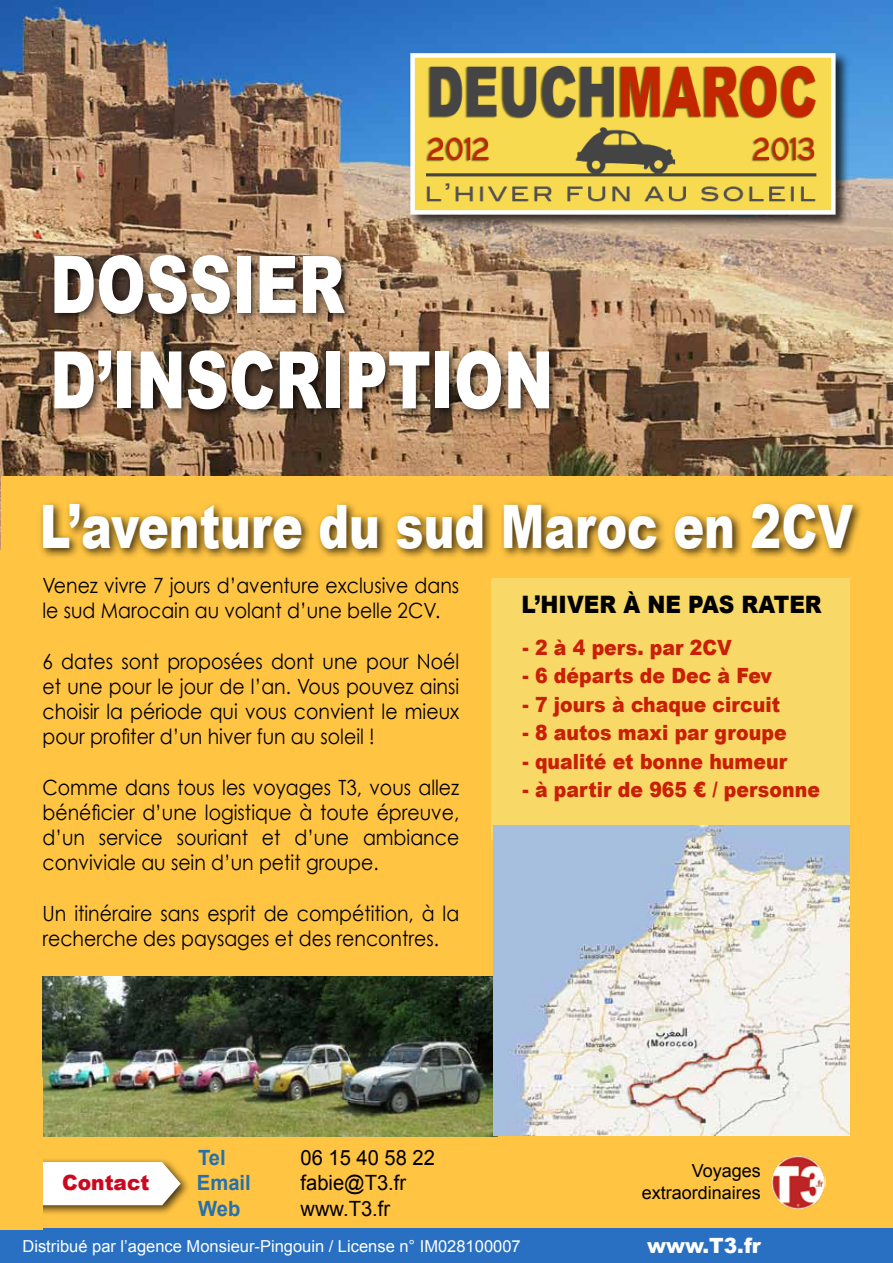
<style>
.page{position:relative;width:893px;height:1263px;background:#fff}
.page>*{position:absolute;margin:0;border:0;box-sizing:border-box;transform-origin:0 0}
.t1{font:900 79.5px/95.4px "Arial";color:#fff;scale:.75 1}
.t2{font:900 60px "Arial";color:#fff;scale:.77 1}
.t3{font:900 24px "Arial";color:#000;scale:.9 1}
.t4{font:21px/25.2px "Century Gothic";color:#000;scale:.9 1}
.t5{font:900 21px "Arial";color:#c91f05;scale:.9 1}
.t6{font:21px "Arial";color:#000;scale:.96 1}
.t7{font:700 21px "Arial";color:#2570ad;scale:.96 1}
.t8{font:900 21px "Arial";color:#fff;scale:.96 1}
.t9{font:900 21px "Arial";color:#cd071e;scale:.96 1}
.t10{font:18px/21.6px "Arial";color:#000;text-align:right}
.t11{font:16.5px "Arial";color:#fff}
</style>
<div class="page">
<img style="left:0;top:0;width:893px;height:550px">
<div style="left:0;top:550px;width:893px;height:696px;background:#ffc442"></div>
<div style="left:1px;top:476px;width:892px;height:74px;background:#ffc442"></div>
<div style="left:0;top:1229px;width:893px;height:34px;background:#2970c2"></div>
<div style="left:38px;top:500px;width:826px;height:60px;background:#000;opacity:.75"></div>
<img style="left:771px;top:1155px;width:54px;height:55px">
<div style="left:0;top:1157px;width:191px;height:60px;background:#000;opacity:.75"></div>
<svg style="left:43px;top:1162px;width:138px;height:43px;background:#faf7f0"></svg>
<div style="left:492px;top:578px;width:358px;height:262px;background:#f8d867"></div>
<div style="left:408px;top:51px;width:442px;height:178px;background:#000;opacity:.75"></div>
<img style="left:415px;top:58px;width:416px;height:152px">
<div style="left:410px;top:53px;width:426px;height:162px;border:4px solid #fff"></div>
<img style="left:43px;top:976px;width:450px;height:160px">
<img style="left:493px;top:826px;width:357px;height:310px">
<div style="left:0;top:1077px;width:43px;height:153px;background:#ffc442"></div>
<div style="left:49px;top:250px;width:511px;height:170px;background:#000;opacity:.75"></div>
<h1 class="t1" style="left:50px;top:234px;width:661px">DOSSIER<br>D’INSCRIPTION</h1>
<h2 class="t2" style="left:40px;top:483px;width:1058px">L’aventure du sud Maroc en 2CV</h2>
<p class="t4" style="left:43px;top:572px;width:464px">Venez vivre 7 jours d’aventure exclusive dans le sud Marocain au volant d’une belle 2CV.</p>
<p class="t4" style="left:43px;top:648px;width:465px;text-align:justify">6 dates sont proposées dont une pour Noél et une pour le jour de l’an. Vous pouvez ainsi choisir la période qui vous convient le mieux pour profiter d’un hiver fun au soleil !</p>
<p class="t4" style="left:43px;top:774px;width:465px;text-align:justify">Comme dans tous les voyages T3, vous allez bénéficier d’une logistique à toute épreuve, d’un service souriant et d’une ambiance conviviale au sein d’un petit groupe.</p>
<p class="t4" style="left:43px;top:900px;width:465px">Un itinéraire sans esprit de compétition, à la recherche des paysages et des rencontres.</p>
<p class="t3" style="left:521px;top:586px;width:335px">L’hiver à ne pas rater</p>
<p class="t5" style="left:522px;top:632px;width:234px">- 2 à 4 pers. par 2CV</p>
<p class="t5" style="left:522px;top:660px;width:279px">- 6 départs de Dec à Fev</p>
<p class="t5" style="left:522px;top:689px;width:288px">- 7 jours à chaque circuit</p>
<p class="t5" style="left:522px;top:717px;width:295px">- 8 autos maxi par groupe</p>
<p class="t5" style="left:522px;top:746px;width:296px">- qualité et bonne humeur</p>
<p class="t5" style="left:522px;top:774px;width:332px">- à partir de 965 € / personne</p>
<p class="t7" style="left:198px;top:1144px;width:30px">Tel</p>
<p class="t6" style="left:301px;top:1144px;width:142px">06 15 40 58 22</p>
<p class="t9" style="left:62px;top:1168px;width:93px">Contact</p>
<p class="t7" style="left:197px;top:1169px;width:58px">Email</p>
<p class="t6" style="left:301px;top:1169px;width:112px">fabie@T3.fr</p>
<p class="t7" style="left:198px;top:1194px;width:45px">Web</p>
<p class="t6" style="left:301px;top:1194px;width:95px">www.T3.fr</p>
<p class="t11" style="left:22px;top:1235px;width:500px">Distribué par l’agence Monsieur-Pingouin / License n° IM028100007</p>
<p class="t10" style="left:642px;top:1160px;width:121px">Voyages extraordinaires</p>
<p class="t8" style="left:647px;top:1230px;width:120px">www.T3.fr</p>
</div>
